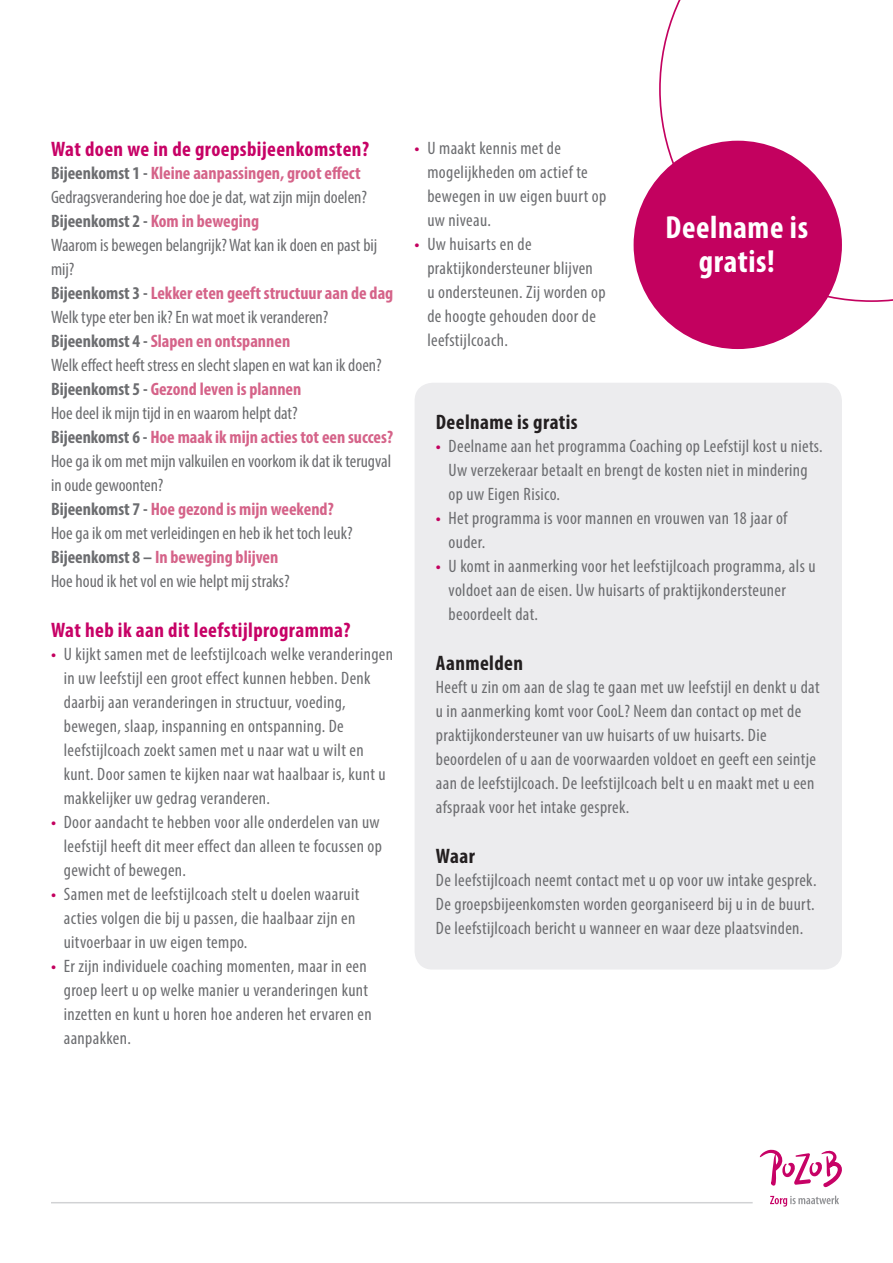
<style>
.page{position:relative;width:893px;height:1263px;background:#fff}
.page>*{position:absolute;margin:0;border:0;box-sizing:border-box;transform-origin:0 0}
.t1{font:700 condensed 32.1px/34px "Myriad Pro";letter-spacing:.02em;color:#fff;text-align:center}
.t2{font:700 condensed 21px "Myriad Pro";letter-spacing:.02em;color:#c70266}
.t3{font:700 condensed 21px "Myriad Pro";letter-spacing:.02em;color:#231f20}
.t4{font:condensed 18px/24px "Myriad Pro";letter-spacing:.02em;color:#6c6d70}
.t5{font:condensed 18px/24px "Myriad Pro";color:#6c6d70}
.s1{font-weight:700}
.s2{font-weight:700;color:#d56389}
.s3{font-stretch:normal;color:#c3015f}
</style>
<div class="page">
<svg style="left:659px;top:0;width:234px;height:302px"></svg>
<div style="left:415px;top:383px;width:427px;height:586px;background:#ececee;border-radius:18px"></div>
<svg style="left:760px;top:1150px;width:82px;height:37px"></svg>
<svg style="left:770px;top:1196px;width:69px;height:10px"></svg>
<hr style="left:51px;top:1202px;width:702px;height:1px;background:#d1d2d4">
<div style="left:634px;top:141px;width:208px;height:208px;background:#c3015f;border-radius:50%"></div>
<p class="t2" style="left:51px;top:136px;width:319px">Wat doen we in de groepsbijeenkomsten?</p>
<p class="t5" style="left:51px;top:161px;width:344px"><span class="s1">Bijeenkomst 1 -</span> <span class="s2">Kleine aanpassingen, groot effect </span>Gedragsverandering hoe doe je dat, wat zijn mijn doelen?<br><span class="s1">Bijeenkomst 2 -</span> <span class="s2">Kom in beweging<br></span>Waarom is bewegen belangrijk? Wat kan ik doen en past bij mij?<br><span class="s1">Bijeenkomst 3 -</span> <span class="s2">Lekker eten geeft structuur aan de dag </span>Welk type eter ben ik? En wat moet ik veranderen?<br><span class="s1">Bijeenkomst 4 -</span> <span class="s2">Slapen en ontspannen<br></span>Welk effect heeft stress en slecht slapen en wat kan ik doen?<br><span class="s1">Bijeenkomst 5 -</span> <span class="s2">Gezond leven is plannen<br></span>Hoe deel ik mijn tijd in en waarom helpt dat?<br><span class="s1">Bijeenkomst 6 -</span> <span class="s2">Hoe maak ik mijn acties tot een succes?<br></span>Hoe ga ik om met mijn valkuilen en voorkom ik dat ik terugval in oude gewoonten?<br><span class="s1">Bijeenkomst 7 -</span> <span class="s2">Hoe gezond is mijn weekend?<br></span>Hoe ga ik om met verleidingen en heb ik het toch leuk?<br><span class="s1">Bijeenkomst 8 –</span> <span class="s2">In beweging blijven<br></span>Hoe houd ik het vol en wie helpt mij straks?</p>
<p class="t2" style="left:51px;top:617px;width:301px">Wat heb ik aan dit leefstijlprogramma?</p>
<p class="t4" style="left:64px;top:642px;width:331px;text-indent:-13px"><span class="s3">•</span> U kijkt samen met de leefstijlcoach welke veranderingen in uw leefstijl een groot effect kunnen hebben. Denk daarbij aan veranderingen in structuur, voeding, bewegen, slaap, inspanning en ontspanning. De leefstijlcoach zoekt samen met u naar wat u wilt en kunt. Door samen te kijken naar wat haalbaar is, kunt u makkelijker uw gedrag veranderen.</p>
<p class="t4" style="left:64px;top:810px;width:320px;text-indent:-13px"><span class="s3">•</span> Door aandacht te hebben voor alle onderdelen van uw leefstijl heeft dit meer effect dan alleen te focussen op gewicht of bewegen.</p>
<p class="t4" style="left:64px;top:882px;width:297px;text-indent:-13px"><span class="s3">•</span> Samen met de leefstijlcoach stelt u doelen waaruit acties volgen die bij u passen, die haalbaar zijn en uitvoerbaar in uw eigen tempo.</p>
<p class="t4" style="left:64px;top:954px;width:309px;text-indent:-13px"><span class="s3">•</span> Er zijn individuele coaching momenten, maar in een groep leert u op welke manier u veranderingen kunt inzetten en kunt u horen hoe anderen het ervaren en aanpakken.</p>
<p class="t4" style="left:427px;top:136px;width:180px;text-indent:-13px"><span class="s3">•</span> U maakt kennis met de mogelijkheden om actief te bewegen in uw eigen buurt op uw niveau.</p>
<p class="t4" style="left:427px;top:232px;width:180px;text-indent:-13px"><span class="s3">•</span> Uw huisarts en de praktijkondersteuner blijven<br>u ondersteunen. Zij worden op de hoogte gehouden door de leefstijlcoach.</p>
<h1 class="t1" style="left:666px;top:209px;width:144px">Deelname is gratis!</h1>
<p class="t3" style="left:436px;top:409px;width:143px">Deelname is gratis</p>
<p class="t4" style="left:449px;top:433px;width:376px;text-indent:-13px"><span class="s3">•</span> Deelname aan het programma Coaching op Leefstijl kost u niets.<br>Uw verzekeraar betaalt en brengt de kosten niet in mindering op uw Eigen Risico.</p>
<p class="t4" style="left:449px;top:505px;width:340px;text-indent:-13px"><span class="s3">•</span> Het programma is voor mannen en vrouwen van 18 jaar of ouder.</p>
<p class="t4" style="left:449px;top:553px;width:368px;text-indent:-13px"><span class="s3">•</span> U komt in aanmerking voor het leefstijlcoach programma, als u voldoet aan de eisen. Uw huisarts of praktijkondersteuner beoordeelt dat.</p>
<p class="t3" style="left:436px;top:650px;width:89px">Aanmelden</p>
<p class="t4" style="left:436px;top:675px;width:385px">Heeft u zin om aan de slag te gaan met uw leefstijl en denkt u dat u in aanmerking komt voor CooL? Neem dan contact op met de praktijkondersteuner van uw huisarts of uw huisarts. Die beoordelen of u aan de voorwaarden voldoet en geeft een seintje aan de leefstijlcoach. De leefstijlcoach belt u en maakt met u een afspraak voor het intake gesprek.</p>
<p class="t3" style="left:436px;top:843px;width:41px">Waar</p>
<p class="t4" style="left:436px;top:868px;width:382px;text-align:justify">De leefstijlcoach neemt contact met u op voor uw intake gesprek.<br>De groepsbijeenkomsten worden georganiseerd bij u in de buurt.<br>De leefstijlcoach bericht u wanneer en waar deze plaatsvinden.</p>
</div>
